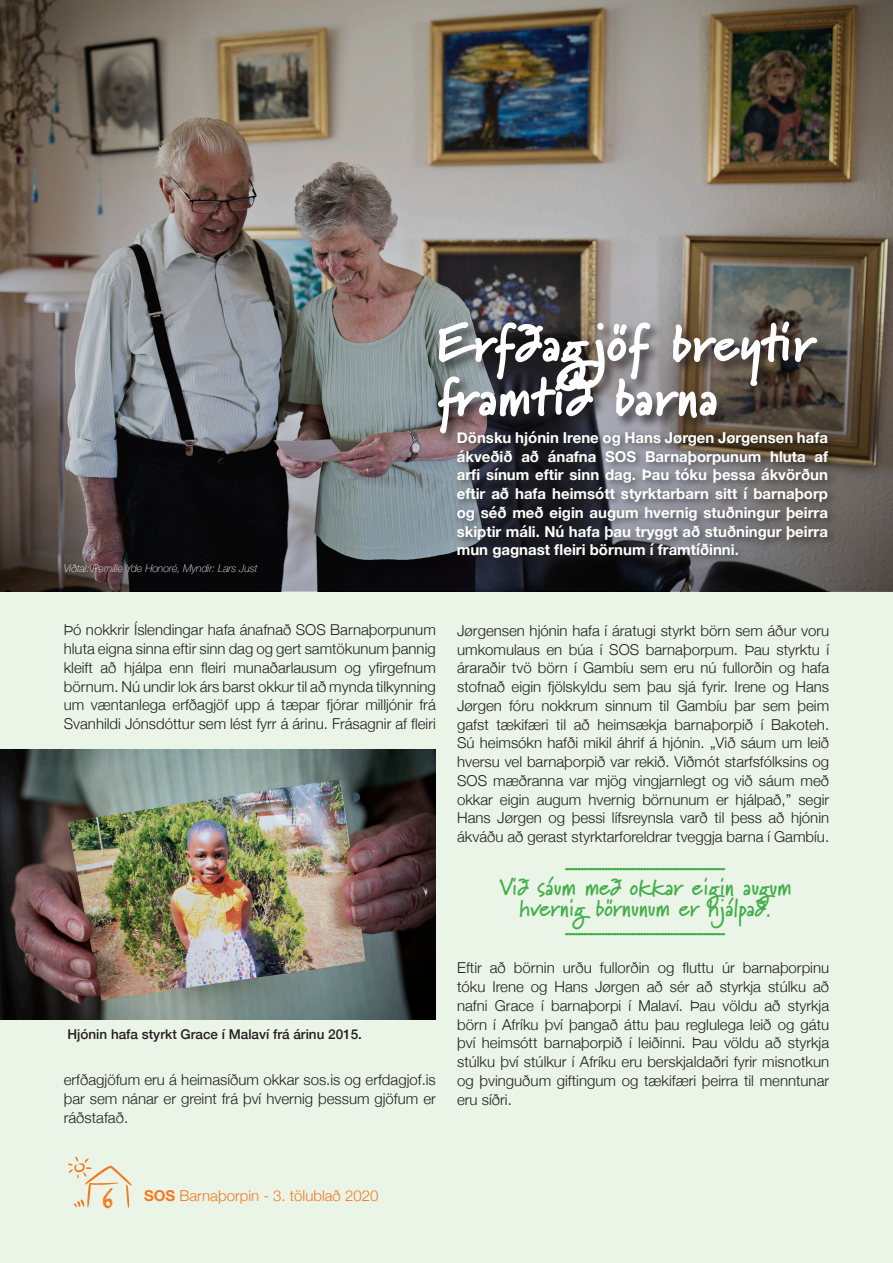
<style>
.page{position:relative;width:893px;height:1263px;background:#eaf4e7}
.page>*{position:absolute;margin:0;border:0;box-sizing:border-box;transform-origin:0 0}
.stór_fyrirsögn{font:900 54px "Marydale";color:#fff}
.t1{font:27px "Elliot Six";color:#f47921}
.tilvísun_í_texta{font:700 24px/21px "Marydale";color:#40ae49;text-align:center;scale:.95 1}
.Adaltexti{font:300 15px/18.8px "Helvetica Neue";color:#231f20;text-align:justify}
.Adaltexti-2{font:700 15px/18.8px "Helvetica Neue";color:#fff;text-align:justify}
.Efnisyfirlit{font:300 15px "Helvetica Neue";color:#f47921}
.Myndatexti{font:500 13.5px "Helvetica Neue";color:#231f20}
.Myndatexti-2{font:italic 100 10.5px "Helvetica Neue";color:#fff}
.s1{font-weight:700}
</style>
<div class="page">
<svg style="left:68px;top:1157px;width:64px;height:51px"></svg>
<img style="left:0;top:0;width:893px;height:591px">
<div style="left:436px;top:320px;width:395px;height:127px;background:#231f20;opacity:.75"></div>
<div style="left:452px;top:426px;width:387px;height:143px;background:#231f20;opacity:.75"></div>
<svg style="left:565px;top:868px;width:160px;height:2px"></svg>
<svg style="left:565px;top:933px;width:160px;height:2px"></svg>
<img style="left:0;top:750px;width:436px;height:270px">
<p class="Myndatexti-2" style="left:64px;top:560px;width:195px">Viðtal: Pernille Yde Honoré, Myndir: Lars Just</p>
<p class="stór_fyrirsögn" style="left:436px;top:311px;width:380px">Erfðagjöf breytir</p>
<p class="stór_fyrirsögn" style="left:436px;top:365px;width:283px">framtíð barna</p>
<p class="Adaltexti-2" style="left:457px;top:429px;width:373px">Dönsku hjónin Irene og Hans Jørgen Jørgensen hafa ákveðið að ánafna SOS Barnaþorpunum hluta af arfi sínum eftir sinn dag. Þau tóku þessa ákvörðun eftir að hafa heimsótt styrktarbarn sitt í barnaþorp og séð með eigin augum hvernig stuðningur þeirra skiptir máli. Nú hafa þau tryggt að stuðningur þeirra mun gagnast fleiri börnum í framtíðinni.</p>
<p class="Adaltexti" style="left:64px;top:619px;width:374px">Þó nokkrir Íslendingar hafa ánafnað SOS Barnaþorpunum hluta eigna sinna eftir sinn dag og gert samtökunum þannig kleift að hjálpa enn fleiri munaðarlausum og yfirgefnum börnum. Nú undir lok árs barst okkur til að mynda tilkynning um væntanlega erfðagjöf upp á tæpar fjórar milljónir frá Svanhildi Jónsdóttur sem lést fyrr á árinu. Frásagnir af fleiri</p>
<p class="Myndatexti" style="left:68px;top:1023px;width:296px">Hjónin hafa styrkt Grace í Malaví frá árinu 2015.</p>
<p class="Adaltexti" style="left:64px;top:1069px;width:374px">erfðagjöfum eru á heimasíðum okkar sos.is og erfdagjof.is þar sem nánar er greint frá því hvernig þessum gjöfum er ráðstafað.</p>
<p class="Adaltexti" style="left:457px;top:620px;width:374px">Jørgensen hjónin hafa í áratugi styrkt börn sem áður voru umkomulaus en búa í SOS barnaþorpum. Þau styrktu í áraraðir tvö börn í Gambíu sem eru nú fullorðin og hafa stofnað eigin fjölskyldu sem þau sjá fyrir. Irene og Hans Jørgen fóru nokkrum sinnum til Gambíu þar sem þeim gafst tækifæri til að heimsækja barnaþorpið í Bakoteh.<br>Sú heimsókn hafði mikil áhrif á hjónin. „Við sáum um leið hversu vel barnaþorpið var rekið. Viðmót starfsfólksins og SOS mæðranna var mjög vingjarnlegt og við sáum með okkar eigin augum hvernig börnunum er hjálpað,” segir Hans Jørgen og þessi lífsreynsla varð til þess að hjónin ákváðu að gerast styrktarforeldrar tveggja barna í Gambíu.</p>
<p class="tilvísun_í_texta" style="left:498px;top:877px;width:310px">Við sáum með okkar eigin augum hvernig börnunum er hjálpað.</p>
<p class="Adaltexti" style="left:457px;top:957px;width:374px">Eftir að börnin urðu fullorðin og fluttu úr barnaþorpinu tóku Irene og Hans Jørgen að sér að styrkja stúlku að nafni Grace í barnaþorpi í Malaví. Þau völdu að styrkja börn í Afríku því þangað áttu þau reglulega leið og gátu því heimsótt barnaþorpið í leiðinni. Þau völdu að styrkja stúlku því stúlkur í Afríku eru berskjaldaðri fyrir misnotkun og þvinguðum giftingum og tækifæri þeirra til menntunar eru síðri.</p>
<p class="t1" style="left:103px;top:1181px;width:13px">6</p>
<p class="Efnisyfirlit" style="left:144px;top:1183px;width:236px"><span class="s1">SOS</span> Barnaþorpin - 3. tölublað 2020</p>
</div>
